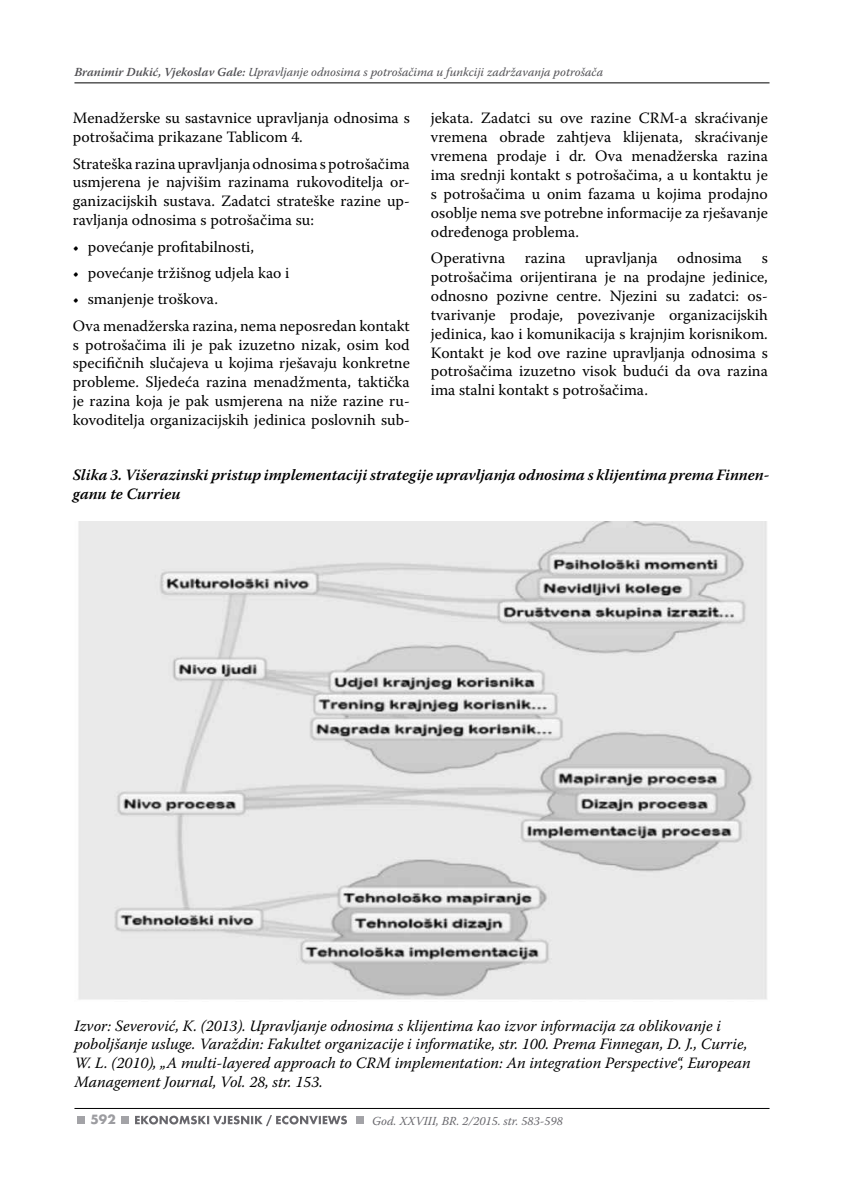
<style>
.page{position:relative;width:844px;height:1191px;background:#fff}
.page>*{position:absolute;margin:0;border:0;box-sizing:border-box;transform-origin:0 0}
.t1{font:15.75px/18.9px "Warnock Pro";color:#000;text-align:justify}
.t2{font:italic 15.75px/18.9px "Warnock Pro";color:#000}
.t3{font:italic 600 15.75px/18.9px "Warnock Pro";color:#000}
.t4{font:700 14px "Futura TOT";color:#9c9ca0}
.t5{font:italic 12.25px "Warnock Pro";color:#504f53}
.t6{font:italic 12.25px "Warnock Pro";color:#68676c}
.s1{font-weight:600}
</style>
<div class="page">
<hr style="left:74px;top:83px;width:695px;height:1px;background:#000">
<hr style="left:74px;top:1108px;width:695px;height:1px;background:#000">
<div style="left:121px;top:1115px;width:7px;height:8px;background:#a3a3a7"></div>
<div style="left:356px;top:1115px;width:8px;height:8px;background:#a3a3a7"></div>
<div style="left:77px;top:1115px;width:8px;height:8px;background:#a3a3a7"></div>
<svg style="left:135px;top:1115px;width:212px;height:11px"></svg>
<img style="left:78px;top:521px;width:689px;height:479px">
<p class="t5" style="left:74px;top:64px;width:530px"><span class="s1">Branimir Dukić, Vjekoslav Gale:</span> Upravljanje odnosima s potrošačima u funkciji zadržavanja potrošača</p>
<p class="t1" style="left:73px;top:108px;width:338px">Menadžerske su sastavnice upravljanja odnosima s potrošačima prikazane Tablicom 4.</p>
<p class="t1" style="left:73px;top:154px;width:338px">Strateška razina upravljanja odnosima s potrošačima usmjerena je najvišim razinama rukovoditelja or&shy;ganizacijskih sustava. Zadatci strateške razine up&shy;ravljanja odnosima s potrošačima su:</p>
<p class="t1" style="left:73px;top:237px;width:183px">• povećanje profitabilnosti,</p>
<p class="t1" style="left:73px;top:263px;width:218px">• povećanje tržišnog udjela kao i</p>
<p class="t1" style="left:73px;top:286px;width:338px;line-height:26.2px">• smanjenje troškova.<br>Ova menadžerska razina, nema neposredan kontakt</p>
<p class="t1" style="left:73px;top:335px;width:338px">s potrošačima ili je pak izuzetno nizak, osim kod specifičnih slučajeva u kojima rješavaju konkretne probleme. Sljedeća razina menadžmenta, taktička je razina koja je pak usmjerena na niže razine ru&shy;kovoditelja organizacijskih jedinica poslovnih sub-</p>
<p class="t1" style="left:431px;top:108px;width:338px">jekata. Zadatci su ove razine CRM-a skraćivanje vremena obrade zahtjeva klijenata, skraćivanje vremena prodaje i dr. Ova menadžerska razina ima srednji kontakt s potrošačima, a u kontaktu je s potrošačima u onim fazama u kojima prodajno osoblje nema sve potrebne informacije za rješavanje određenoga problema.</p>
<p class="t1" style="left:431px;top:248px;width:338px">Operativna razina upravljanja odnosima s potrošačima orijentirana je na prodajne jedinice, odnosno pozivne centre. Njezini su zadatci: os&shy;tvarivanje prodaje, povezivanje organizacijskih jedinica, kao i komunikacija s krajnjim korisnikom.<br>Kontakt je kod ove razine upravljanja odnosima s potrošačima izuzetno visok budući da ova razina ima stalni kontakt s potrošačima.</p>
<p class="t3" style="left:73px;top:465px;width:698px">Slika 3. Višerazinski pristup implementaciji strategije upravljanja odnosima s klijentima prema Finnen&shy;ganu te Currieu</p>
<p class="t2" style="left:74px;top:1015px;width:677px">Izvor: Severović, K. (2013). Upravljanje odnosima s klijentima kao izvor informacija za oblikovanje i poboljšanje usluge. Varaždin: Fakultet organizacije i informatike, str. 100. Prema Finnegan, D. J., Currie, W. L. (2010), „A multi-layered approach to CRM implementation: An integration Perspective“, European Management Journal, Vol. 28, str. 153.</p>
<p class="t4" style="left:90px;top:1111px;width:27px">592</p>
<p class="t6" style="left:372px;top:1113px;width:192px">God. XXVIII, BR. 2/2015. str. 583-598</p>
</div>
